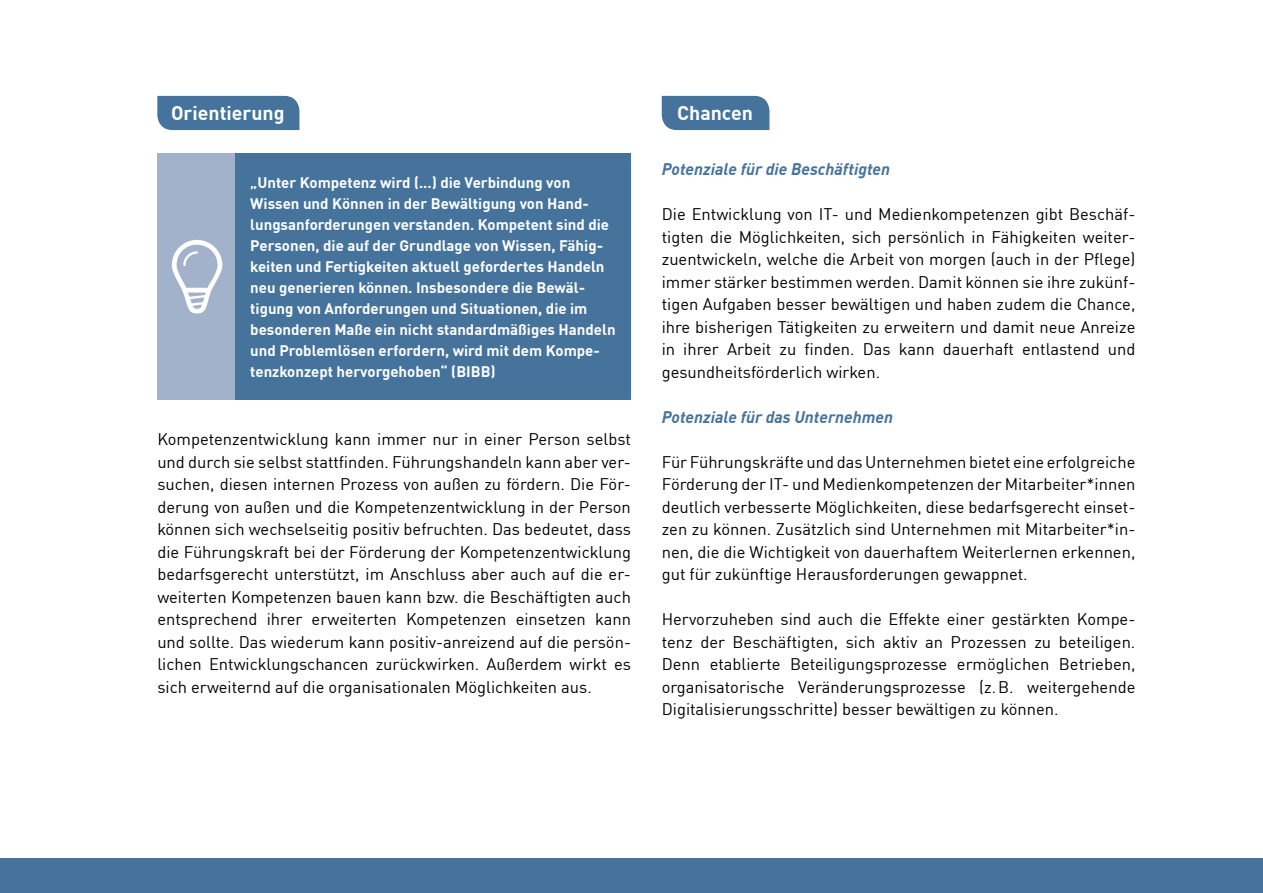
<style>
.page{position:relative;width:1263px;height:893px;background:#fff}
.page>*{position:absolute;margin:0;border:0;box-sizing:border-box;transform-origin:0 0}
.t1{font:700 19.5px "DINOT";color:#fff}
.t2{font:16.5px/22.5px "DINOT";color:#000;text-align:justify}
.t3{font:italic 700 16.5px "DINOT";color:#45739c}
.t4{font:700 15px/21px "DINOT";color:#fff}
</style>
<div class="page">
<div style="left:157px;top:96px;width:142px;height:34px;background:#45739c"></div>
<div style="left:157px;top:153px;width:79px;height:247px;background:#a3b2cb"></div>
<div style="left:236px;top:153px;width:395px;height:247px;background:#45739c"></div>
<svg style="left:172px;top:240px;width:50px;height:74px"></svg>
<div style="left:662px;top:96px;width:107px;height:34px;background:#45739c"></div>
<div style="left:0;top:859px;width:1263px;height:34px;background:#45739c"></div>
<p class="t1" style="left:171px;top:98px;width:115px">Orientierung</p>
<p class="t4" style="left:250px;top:171px;width:367px">„Unter Kompetenz wird (...) die Verbindung von Wissen und Können in der Bewältigung von Hand&shy;lungsanforderungen verstanden. Kompetent sind die Personen, die auf der Grundlage von Wissen, Fähig&shy;keiten und Fertigkeiten aktuell gefordertes Handeln neu generieren können. Insbesondere die Bewäl&shy;tigung von Anforderungen und Situationen, die im besonderen Maße ein nicht standardmäßiges Handeln und Problemlösen erfordern, wird mit dem Kompe&shy;tenzkonzept hervorgehoben“ (BIBB)</p>
<p class="t2" style="left:157px;top:426px;width:475px">Kompetenzentwicklung kann immer nur in einer Person selbst und durch sie selbst stattfinden. Führungshandeln kann aber ver&shy;suchen, diesen internen Prozess von außen zu fördern. Die För&shy;derung von außen und die Kompetenzentwicklung in der Person können sich wechselseitig positiv befruchten. Das bedeutet, dass die Führungskraft bei der Förderung der Kompetenzentwicklung bedarfsgerecht unterstützt, im Anschluss aber auch auf die er&shy;weiterten Kompetenzen bauen kann bzw. die Beschäftigten auch entsprechend ihrer erweiterten Kompetenzen einsetzen kann und sollte. Das wiederum kann positiv-anreizend auf die persön&shy;lichen Entwicklungschancen zurückwirken. Außerdem wirkt es sich erweiternd auf die organisationalen Möglichkeiten aus.</p>
<p class="t1" style="left:677px;top:98px;width:77px">Chancen</p>
<p class="t3" style="left:662px;top:156px;width:230px">Potenziale für die Beschäftigten</p>
<p class="t2" style="left:662px;top:201px;width:475px">Die Entwicklung von IT- und Medienkompetenzen gibt Beschäf&shy;tigten die Möglichkeiten, sich persönlich in Fähigkeiten weiter&shy;zuentwickeln, welche die Arbeit von morgen (auch in der Pflege) immer stärker bestimmen werden. Damit können sie ihre zukünf&shy;tigen Aufgaben besser bewältigen und haben zudem die Chance, ihre bisherigen Tätigkeiten zu erweitern und damit neue Anreize in ihrer Arbeit zu finden. Das kann dauerhaft entlastend und gesundheitsförderlich wirken.</p>
<p class="t3" style="left:662px;top:404px;width:233px">Potenziale für das Unternehmen</p>
<p class="t2" style="left:662px;top:449px;width:475px">Für Führungskräfte und das Unternehmen bietet eine erfolgreiche Förderung der IT- und Medienkompetenzen der Mitarbeiter*innen deutlich verbesserte Möglichkeiten, diese bedarfsgerecht einset&shy;zen zu können. Zusätzlich sind Unternehmen mit Mitarbeiter*in&shy;nen, die die Wichtigkeit von dauerhaftem Weiterlernen erkennen, gut für zukünftige Herausforderungen gewappnet.</p>
<p class="t2" style="left:662px;top:606px;width:475px">Hervorzuheben sind auch die Effekte einer gestärkten Kompe&shy;tenz der Beschäftigten, sich aktiv an Prozessen zu beteiligen.<br>Denn etablierte Beteiligungsprozesse ermöglichen Betrieben, organisatorische Veränderungsprozesse (z.B. weitergehende Digitalisierungsschritte) besser bewältigen zu können.</p>
</div>
